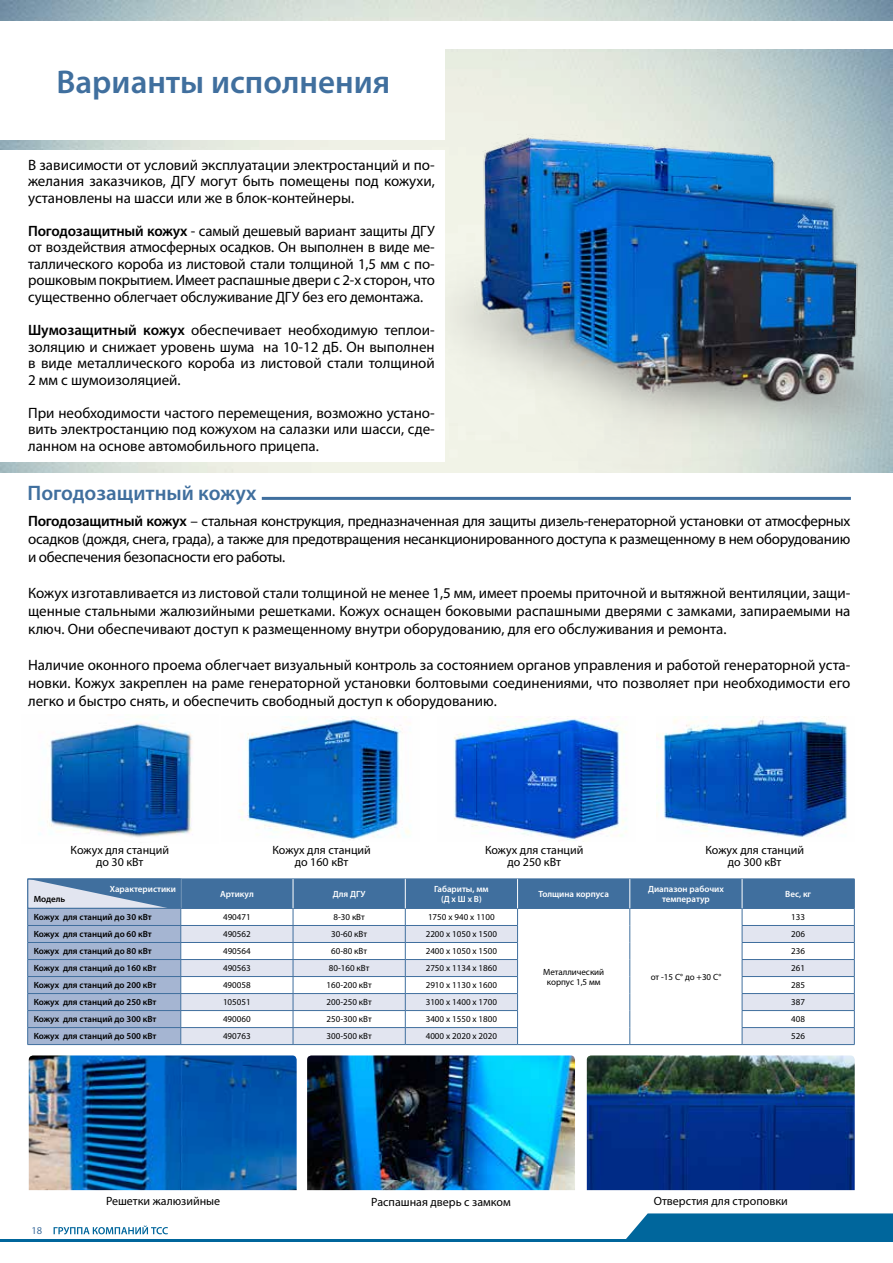
<style>
.page{position:relative;width:893px;height:1263px;background:#fff}
.page>*{position:absolute;margin:0;border:0;box-sizing:border-box;transform-origin:0 0}
.t1{font:600 33px "Myriad Pro";color:#406f9e}
.t2{font:600 21px "Myriad Pro";color:#406f9e}
.t3{font:15px/16.5px "Myriad Pro";color:#000;text-align:justify}
.t4{font:12px/12px "Myriad Pro";color:#000;text-align:center}
.t5{font:10.5px "Myriad Pro";color:#406f9e}
.t6{font:9px/10.8px "Myriad Pro";color:#000;text-align:center}
.t7{font:600 9px "Myriad Pro";color:#000}
.t8{font:600 9px/10.8px "Myriad Pro";color:#fff;text-align:center}
.s1{font-weight:600}
</style>
<div class="page">
<hr style="left:43px;top:1239px;width:850px;height:2px;background:#00669c">
<hr style="left:0;top:1239px;width:43px;height:2px;background:#00669c">
<img style="left:39px;top:714px;width:154px;height:123px">
<img style="left:240px;top:717px;width:170px;height:122px">
<img style="left:454px;top:716px;width:173px;height:126px">
<img style="left:657px;top:716px;width:190px;height:121px">
<img style="left:27px;top:879px;width:866px;height:360px">
<img style="left:0;top:0;width:893px;height:472px">
<div style="left:0;top:48px;width:445px;height:92px;background:#fff"></div>
<img style="left:353px;top:55px;width:539px;height:417px">
<div style="left:0;top:150px;width:445px;height:311px;background:#fff"></div>
<div style="left:0;top:21px;width:893px;height:28px;background:#fff"></div>
<hr style="left:262px;top:497px;width:589px;height:3px;background:#406f9e">
<h1 class="t1" style="left:56px;top:61px;width:335px">Варианты исполнения</h1>
<p class="t3" style="left:28px;top:156px;width:408px">В зависимости от условий эксплуатации электростанций и по&shy;желания заказчиков, ДГУ могут быть помещены под кожухи, установлены на шасси или же в блок-контейнеры.</p>
<p class="t3" style="left:28px;top:222px;width:408px"><span class="s1">Погодозащитный кожух</span> - самый дешевый вариант защиты ДГУ от воздействия атмосферных осадков. Он выполнен в виде ме&shy;таллического короба из листовой стали толщиной 1,5 мм с по&shy;рошковым покрытием. Имеет распашные двери с 2-х сторон, что существенно облегчает обслуживание ДГУ без его демонтажа.</p>
<p class="t3" style="left:28px;top:321px;width:408px"><span class="s1">Шумозащитный кожух</span> обеспечивает необходимую теплои&shy;золяцию и снижает уровень шума на 10-12 дБ. Он выполнен в виде металлического короба из листовой стали толщиной 2 мм с шумоизоляцией.</p>
<p class="t3" style="left:28px;top:404px;width:408px">При необходимости частого перемещения, возможно устано&shy;вить электростанцию под кожухом на салазки или шасси, сде&shy;ланном на основе автомобильного прицепа.</p>
<h2 class="t2" style="left:28px;top:479px;width:230px">Погодозащитный кожух</h2>
<p class="t3" style="left:28px;top:512px;width:824px;line-height:18px"><span class="s1">Погодозащитный кожух</span> – стальная конструкция, предназначенная для защиты дизель-генераторной установки от атмосферных осадков (дождя, снега, града), а также для предотвращения несанкционированного доступа к размещенному в нем оборудованию и обеспечения безопасности его работы.</p>
<p class="t3" style="left:28px;top:584px;width:824px;line-height:18px">Кожух изготавливается из листовой стали толщиной не менее 1,5 мм, имеет проемы приточной и вытяжной вентиляции, защи&shy;щенные стальными жалюзийными решетками. Кожух оснащен боковыми распашными дверями с замками, запираемыми на ключ. Они обеспечивают доступ к размещенному внутри оборудованию, для его обслуживания и ремонта.</p>
<p class="t3" style="left:28px;top:656px;width:824px;line-height:18px">Наличие оконного проема облегчает визуальный контроль за состоянием органов управления и работой генераторной уста&shy;новки. Кожух закреплен на раме генераторной установки болтовыми соединениями, что позволяет при необходимости его легко и быстро снять, и обеспечить свободный доступ к оборудованию.</p>
<p class="t4" style="left:71px;top:844px;width:100px">Кожух для станций до 30 кВт</p>
<p class="t4" style="left:272px;top:844px;width:100px">Кожух для станций до 160 кВт</p>
<p class="t4" style="left:485px;top:844px;width:100px">Кожух для станций до 250 кВт</p>
<p class="t4" style="left:705px;top:844px;width:100px">Кожух для станций до 300 кВт</p>
<p class="t7" style="left:34px;top:893px;width:33px">Модель</p>
<p class="t8" style="left:110px;top:883px;width:68px">Характеристики</p>
<p class="t8" style="left:220px;top:888px;width:35px">Артикул</p>
<p class="t8" style="left:333px;top:888px;width:34px">Для ДГУ</p>
<p class="t8" style="left:434px;top:883px;width:56px">Габариты, мм (Д х Ш х В)</p>
<p class="t8" style="left:538px;top:888px;width:72px">Толщина корпуса</p>
<p class="t8" style="left:648px;top:883px;width:77px">Диапазон рабочих температур</p>
<p class="t8" style="left:785px;top:888px;width:28px">Вес, кг</p>
<p class="t7" style="left:34px;top:911px;width:120px">Кожух для станций до 30 кВт</p>
<p class="t6" style="left:223px;top:912px;width:29px">490471</p>
<p class="t6" style="left:333px;top:912px;width:33px">8-30 кВт</p>
<p class="t6" style="left:428px;top:912px;width:68px">1750 х 940 х 1100</p>
<p class="t6" style="left:791px;top:912px;width:15px">133</p>
<p class="t7" style="left:34px;top:929px;width:120px">Кожух для станций до 60 кВт</p>
<p class="t6" style="left:223px;top:929px;width:29px">490562</p>
<p class="t6" style="left:331px;top:929px;width:37px">30-60 кВт</p>
<p class="t6" style="left:426px;top:929px;width:73px">2200 х 1050 х 1500</p>
<p class="t6" style="left:791px;top:929px;width:15px">206</p>
<p class="t7" style="left:34px;top:946px;width:120px">Кожух для станций до 80 кВт</p>
<p class="t6" style="left:223px;top:946px;width:29px">490564</p>
<p class="t6" style="left:331px;top:946px;width:37px">60-80 кВт</p>
<p class="t6" style="left:426px;top:946px;width:73px">2400 х 1050 х 1500</p>
<p class="t6" style="left:791px;top:946px;width:15px">236</p>
<p class="t7" style="left:34px;top:963px;width:124px">Кожух для станций до 160 кВт</p>
<p class="t6" style="left:223px;top:963px;width:29px">490563</p>
<p class="t6" style="left:329px;top:963px;width:42px">80-160 кВт</p>
<p class="t6" style="left:426px;top:963px;width:73px">2750 х 1134 х 1860</p>
<p class="t6" style="left:791px;top:963px;width:15px">261</p>
<p class="t7" style="left:34px;top:980px;width:124px">Кожух для станций до 200 кВт</p>
<p class="t6" style="left:223px;top:980px;width:29px">490058</p>
<p class="t6" style="left:327px;top:980px;width:47px">160-200 кВт</p>
<p class="t6" style="left:426px;top:980px;width:73px">2910 х 1130 х 1600</p>
<p class="t6" style="left:791px;top:980px;width:15px">285</p>
<p class="t7" style="left:34px;top:997px;width:124px">Кожух для станций до 250 кВт</p>
<p class="t6" style="left:223px;top:997px;width:29px">105051</p>
<p class="t6" style="left:327px;top:997px;width:47px">200-250 кВт</p>
<p class="t6" style="left:426px;top:997px;width:73px">3100 х 1400 х 1700</p>
<p class="t6" style="left:791px;top:997px;width:15px">387</p>
<p class="t7" style="left:34px;top:1014px;width:124px">Кожух для станций до 300 кВт</p>
<p class="t6" style="left:223px;top:1014px;width:29px">490060</p>
<p class="t6" style="left:327px;top:1014px;width:47px">250-300 кВт</p>
<p class="t6" style="left:426px;top:1014px;width:73px">3400 х 1550 х 1800</p>
<p class="t6" style="left:791px;top:1014px;width:15px">408</p>
<p class="t7" style="left:34px;top:1031px;width:124px">Кожух для станций до 500 кВт</p>
<p class="t6" style="left:223px;top:1031px;width:29px">490763</p>
<p class="t6" style="left:327px;top:1031px;width:47px">300-500 кВт</p>
<p class="t6" style="left:426px;top:1031px;width:73px">4000 х 2020 х 2020</p>
<p class="t6" style="left:791px;top:1031px;width:15px">526</p>
<p class="t6" style="left:543px;top:966px;width:63px">Металлический корпус 1,5 мм</p>
<p class="t6" style="left:651px;top:971px;width:72px">от -15 С° до +30 С°</p>
<p class="t5" style="left:31px;top:1224px;width:12px">18</p>
<p class="t4" style="left:106px;top:1195px;width:116px">Решетки жалюзийные</p>
<p class="t4" style="left:371px;top:1196px;width:141px">Распашная дверь с замком</p>
<p class="t4" style="left:654px;top:1195px;width:136px">Отверстия для строповки</p>
</div>
